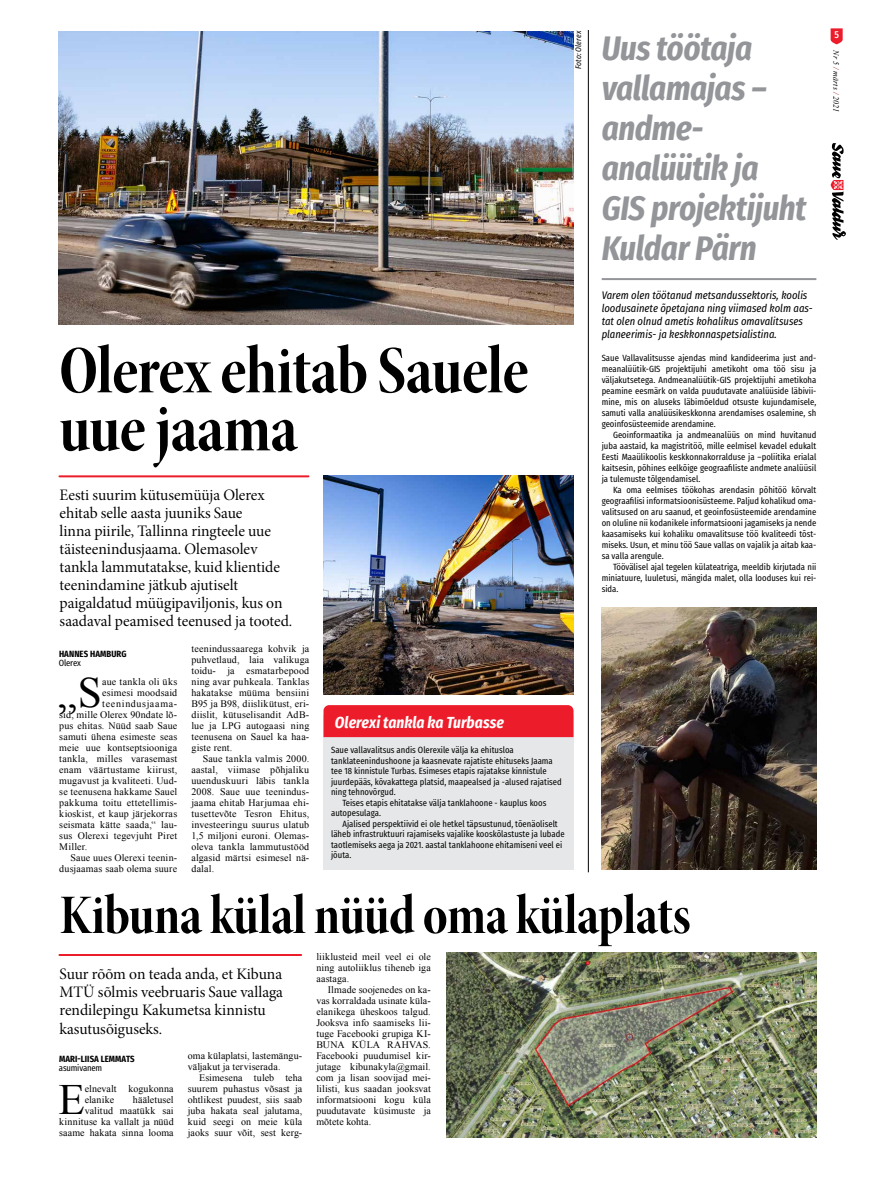
<style>
.page{position:relative;width:893px;height:1191px;background:#fff}
.page>*{position:absolute;margin:0;border:0;box-sizing:border-box;transform-origin:0 0}
.t1{font:69px/58px "Minion Pro Bold Cn Disp";letter-spacing:-.01em;color:#000}
.t2{font:56.8px "Minion Pro Bold Cn Disp";letter-spacing:-.01em;color:#000}
.t3{font:43.2px "Times New Roman";color:#000}
.t4{font:italic 700 34px/40px "Fira Sans Condensed";letter-spacing:-.015em;color:#939598}
.t5{font:16px/18px "Minion Pro Subh";color:#000}
.t6{font:italic 700 16px "Fira Sans Condensed";color:#fff}
.t7{font:italic 11px/13px "Fira Sans Condensed";color:#000}
.t8{font:10px/11px "Times New Roman";letter-spacing:.015em;color:#000;text-align:justify}
.t9{font:10px "Times New Roman";letter-spacing:.07em;color:#000}
.t10{font:500 10px "Fira Sans Condensed";color:#fff}
.t11{font:9px/11px "Fira Sans Condensed";color:#000;text-align:justify}
.t12{font:700 9px "Fira Sans Condensed";letter-spacing:.01em;color:#000}
.t13{font:9px "Fira Sans Condensed";letter-spacing:-.02em;color:#000}
.t14{font:italic 8px "Times New Roman";letter-spacing:.005em;color:#000}
.t15{font:italic 8px "Fira Sans Condensed";letter-spacing:.01em;color:#000}
.s1{color:#8b0304}
</style>
<div class="page">
<svg style="left:831px;top:28px;width:12px;height:16px"></svg>
<svg style="left:831px;top:143px;width:15px;height:97px"></svg>
<hr style="left:588px;top:30px;width:1px;height:842px;background:#000">
<hr style="left:602px;top:278px;width:214px;height:2px;background:#939598">
<img style="left:602px;top:607px;width:214px;height:262px">
<hr style="left:59px;top:475px;width:249px;height:2px;background:#ed1c2b">
<hr style="left:59px;top:954px;width:242px;height:2px;background:#ed1c2b">
<img style="left:323px;top:475px;width:250px;height:219px">
<img style="left:58px;top:31px;width:516px;height:293px">
<div style="left:323px;top:715px;width:250px;height:154px;background:#e6e7e8"></div>
<div style="left:323px;top:705px;width:250px;height:32px;background:#ed1c2b"></div>
<img style="left:446px;top:952px;width:370px;height:185px">
<p class="t15" style="left:573px;top:69px;width:40px;rotate:-90deg">Foto: Olerex</p>
<h1 class="t1" style="left:59px;top:341px;width:470px">Olerex ehitab Sauele uue jaama</h1>
<p class="t5" style="left:60px;top:486px;width:234px">Eesti suurim kütusemüüja Olerex ehitab selle aasta juuniks Saue<br>linna piirile, Tallinna ringteele uue täisteenindusjaama. Olemasolev tankla lammutatakse, kuid klientide teenindamine jätkub ajutiselt paigaldatud müügipaviljonis, kus on saadaval peamised teenused ja tooted.</p>
<p class="t12" style="left:59px;top:646px;width:69px">HANNES HAMBURG</p>
<p class="t11" style="left:59px;top:656px;width:23px">Olerex</p>
<h3 class="t3" style="left:58px;top:663px;width:45px">„S</h3>
<p class="t8" style="left:102px;top:676px;width:76px">aue tankla oli üks</p>
<p class="t8" style="left:102px;top:687px;width:76px">esimesi moodsaid</p>
<p class="t9" style="left:102px;top:697px;width:76px">teenindusjaama-</p>
<p class="t8" style="left:59px;top:709px;width:119px">sid, mille Olerex 90ndate lõ-</p>
<p class="t8" style="left:59px;top:720px;width:119px">pus ehitas. Nüüd saab Saue</p>
<p class="t8" style="left:59px;top:731px;width:119px">samuti ühena esimeste seas</p>
<p class="t8" style="left:59px;top:742px;width:119px">meie uue kontseptsiooniga</p>
<p class="t8" style="left:59px;top:753px;width:119px">tankla, milles varasemast</p>
<p class="t8" style="left:59px;top:764px;width:119px">enam väärtustame kiirust,</p>
<p class="t8" style="left:59px;top:775px;width:119px">mugavust ja kvaliteeti. Uud-</p>
<p class="t8" style="left:59px;top:786px;width:119px">se teenusena hakkame Sauel</p>
<p class="t8" style="left:59px;top:797px;width:119px">pakkuma toitu ettetellimis-</p>
<p class="t8" style="left:59px;top:808px;width:119px">kioskist, et kaup järjekorras</p>
<p class="t8" style="left:59px;top:819px;width:119px">seismata kätte saada,“ lau-</p>
<p class="t8" style="left:59px;top:830px;width:119px">sus Olerexi tegevjuht Piret</p>
<p class="t8" style="left:59px;top:841px;width:30px">Miller.</p>
<p class="t8" style="left:71px;top:852px;width:108px">Saue uues Olerexi teenin-</p>
<p class="t8" style="left:59px;top:863px;width:119px">dusjaamas saab olema suure</p>
<p class="t8" style="left:191px;top:643px;width:119px">teenindussaarega kohvik ja puhvetlaud, laia valikuga toidu- ja esmatarbepood ning avar puhkeala. Tanklas hakatakse müüma bensiini B95 ja B98, diislikütust, eri&shy;diislit, kütuselisandit AdB&shy;lue ja LPG autogaasi ning teenusena on Sauel ka haa&shy;giste rent.</p>
<p class="t8" style="left:191px;top:753px;width:119px;text-indent:11px">Saue tankla valmis 2000. aastal, viimase põhjaliku uuenduskuuri läbis tankla 2008. Saue uue teenindus&shy;jaama ehitab Harjumaa ehi&shy;tusettevõte Tesron Ehitus, investeeringu suurus ulatub 1,5 miljoni euroni. Olemas&shy;oleva tankla lammutustööd algasid märtsi esimesel nä&shy;dalal.</p>
<h3 class="t6" style="left:335px;top:711px;width:171px">Olerexi tankla ka Turbasse</h3>
<p class="t11" style="left:331px;top:743px;width:184px">Saue vallavalitsus andis Olerexile välja ka ehitusloa</p>
<p class="t11" style="left:331px;top:754px;width:223px">tanklateenindushoone ja kaasnevate rajatiste ehituseks Jaama</p>
<p class="t11" style="left:331px;top:764px;width:217px">tee 18 kinnistule Turbas. Esimeses etapis rajatakse kinnistule</p>
<p class="t11" style="left:331px;top:775px;width:232px">juurdepääs, kõvakattega platsid, maapealsed ja -alused rajatised</p>
<p class="t11" style="left:331px;top:785px;width:66px">ning tehnovõrgud.</p>
<p class="t11" style="left:342px;top:796px;width:205px">Teises etapis ehitatakse välja tanklahoone - kauplus koos</p>
<p class="t11" style="left:331px;top:806px;width:51px">autopesulaga.</p>
<p class="t11" style="left:342px;top:817px;width:217px">Ajalised perspektiivid ei ole hetkel täpsustunud, tõenäoliselt</p>
<p class="t11" style="left:331px;top:827px;width:235px">läheb infrastruktuuri rajamiseks vajalike kooskõlastuste ja lubade</p>
<p class="t11" style="left:331px;top:838px;width:233px">taotlemiseks aega ja 2021. aastal tanklahoone ehitamiseni veel ei</p>
<p class="t11" style="left:331px;top:848px;width:22px">jõuta.</p>
<h3 class="t4" style="left:602px;top:28px;width:206px">Uus töötaja vallamajas – andme&shy;analüütik ja<br>GIS projektijuht<br>Kuldar Pärn</h3>
<p class="t7" style="left:602px;top:289px;width:213px">Varem olen töötanud metsandussektoris, koolis loodusainete õpetajana ning viimased kolm aas&shy;tat olen olnud ametis kohalikus omavalitsuses planeerimis- ja keskkonnaspetsialistina.</p>
<p class="t11" style="left:602px;top:351px;width:216px">Saue Vallavalitsusse ajendas mind kandideerima just and&shy;meanalüütik-GIS projektijuhi ametikoht oma töö sisu ja väljakutsetega. Andmeanalüütik-GIS projektijuhi ametikoha peamine eesmärk on valda puudutavate analüüside läbivii&shy;mine, mis on aluseks läbimõeldud otsuste kujundamisele, samuti valla analüüsikeskkonna arendamises osalemine, sh geoinfosüsteemide arendamine.</p>
<p class="t11" style="left:602px;top:428px;width:216px;text-indent:11px">Geoinformaatika ja andmeanalüüs on mind huvitanud juba aastaid, ka magistritöö, mille eelmisel kevadel edukalt Eesti Maaülikoolis keskkonnakorralduse ja –poliitika erialal kaitsesin, põhines eelkõige geograafiliste andmete analüüsil ja tulemuste tõlgendamisel.</p>
<p class="t11" style="left:602px;top:483px;width:216px;text-indent:11px">Ka oma eelmises töökohas arendasin põhitöö kõrvalt geograafilisi informatsioonisüsteeme. Paljud kohalikud oma&shy;valitsused on aru saanud, et geoinfosüsteemide arendamine on oluline nii kodanikele informatsiooni jagamiseks ja nende kaasamiseks kui kohaliku omavalitsuse töö kvaliteedi tõst&shy;miseks. Usun, et minu töö Saue vallas on vajalik ja aitab kaa&shy;sa valla arengule.</p>
<p class="t11" style="left:602px;top:560px;width:216px;text-indent:11px">Töövälisel ajal tegelen külateatriga, meeldib kirjutada nii miniatuure, luuletusi, mängida malet, olla looduses kui rei&shy;sida.</p>
<h2 class="t2" style="left:59px;top:877px;width:633px">Kibuna külal nüüd oma külaplats</h2>
<h3 class="t5" style="left:60px;top:965px;width:225px">Suur rõõm on teada anda, et Kibuna<br>MTÜ sõlmis veebruaris Saue vallaga rendilepingu Kakumetsa kinnistu kasutusõiguseks.</h3>
<p class="t12" style="left:59px;top:1050px;width:77px">MARI-LIISA LEMMATS</p>
<p class="t13" style="left:59px;top:1059px;width:45px">asumivanem</p>
<h3 class="t3" style="left:58px;top:1070px;width:28px">E</h3>
<p class="t8" style="left:85px;top:1083px;width:90px">elnevalt kogukonna elanike</p>
<p class="t8" style="left:59px;top:1094px;width:116px;text-align:right">hääletusel<br>valitud maatükk sai kinnituse ka vallalt ja nüüd saame hakata sinna looma</p>
<p class="t8" style="left:188px;top:1050px;width:116px">oma külaplatsi, lastemängu&shy;väljakut ja terviserada.</p>
<p class="t8" style="left:188px;top:1072px;width:116px;text-indent:11px">Esimesena tuleb teha suurem puhastus võsast ja ohtlikest puudest, siis saab juba hakata seal jalutama, kuid seegi on meie küla jaoks suur võit, sest kerg-</p>
<p class="t8" style="left:316px;top:951px;width:116px">liiklusteid meil veel ei ole ning autoliiklus tiheneb iga aastaga.</p>
<p class="t8" style="left:316px;top:984px;width:116px;text-indent:11px">Ilmade soojenedes on ka&shy;vas korraldada usinate küla&shy;elanikega üheskoos talgud.<br>Jooksva info saamiseks lii&shy;tuge Facebooki grupiga KI-BUNA KÜLA RAHVAS.<br>Facebooki puudumisel kir&shy;jutage kibunakyla@gmail. com ja lisan soovijad mei&shy;lilisti, kus saadan jooksvat informatsiooni kogu küla puudutavate küsimuste ja mõtete kohta.</p>
<p class="t10" style="left:834px;top:25px;width:6px">5</p>
<p class="t14" style="left:842px;top:50px;width:63px;rotate:90deg">Nr 5 <span class="s1">/</span> märts <span class="s1">/</span> 2021</p>
</div>
